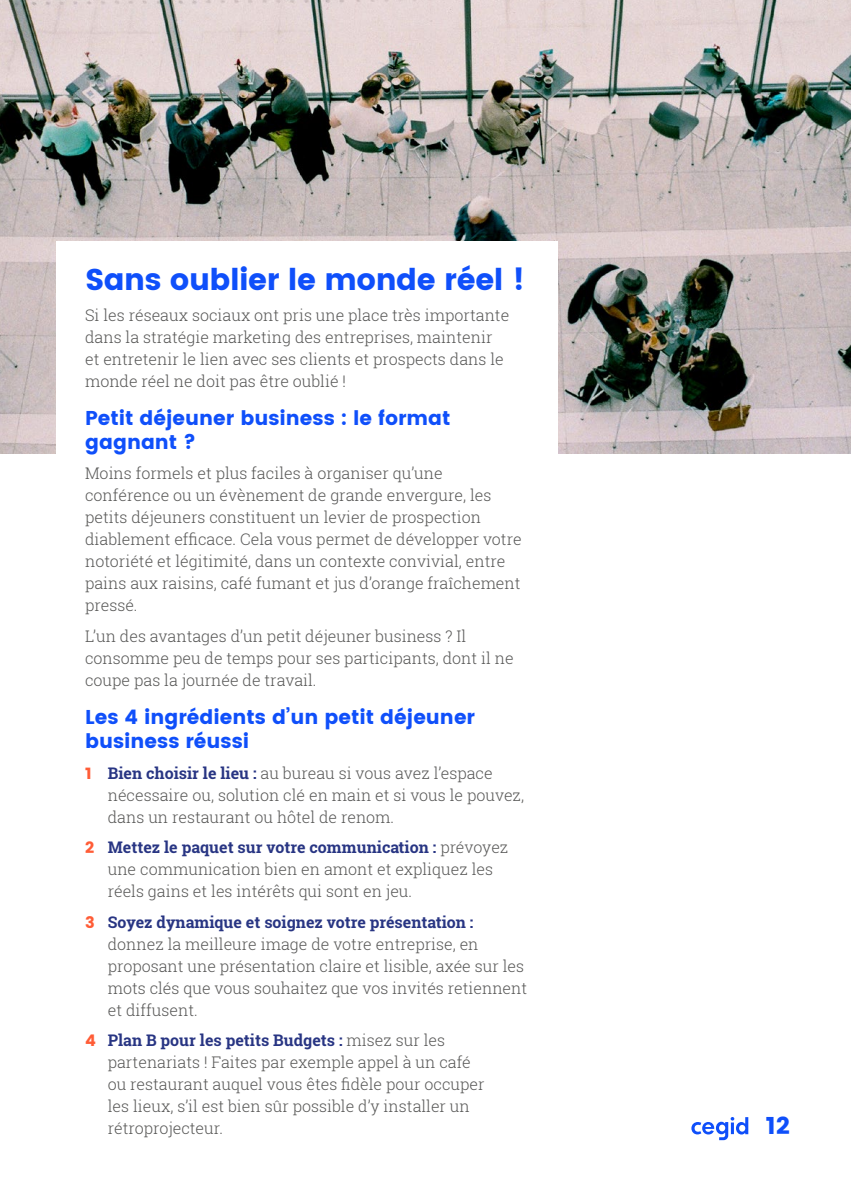
<style>
.page{position:relative;width:851px;height:1191px;background:#fff}
.page>*{position:absolute;margin:0;border:0;box-sizing:border-box;transform-origin:0 0}
.t1{font:30px "Poppins";letter-spacing:-.015em;color:#0f4ffa}
.t2{font:24px "Poppins";color:#0f4ffa}
.t3{font:20px/24px "Poppins";color:#0f4ffa}
.t4{font:300 16px/22px "Roboto Slab";color:#575756}
.s1{font-family:"Poppins";font-weight:400;color:#ff5c36}
.s2{font-weight:700;color:#283583}
</style>
<div class="page">
<img style="left:0;top:0;width:850px;height:454px">
<div style="left:57px;top:241px;width:500px;height:315px;background:#fff"></div>
<svg style="left:691px;top:1117px;width:57px;height:23px"></svg>
<h1 class="t1" style="left:85px;top:262px;width:441px">Sans oublier le monde réel !</h1>
<p class="t4" style="left:85px;top:303px;width:425px">Si les réseaux sociaux ont pris une place très importante dans la stratégie marketing des entreprises, maintenir et entretenir le lien avec ses clients et prospects dans le monde réel ne doit pas être oublié !</p>
<p class="t3" style="left:85px;top:406px;width:367px">Petit déjeuner business : le format gagnant ?</p>
<p class="t4" style="left:85px;top:462px;width:438px">Moins formels et plus faciles à organiser qu’une conférence ou un évènement de grande envergure, les petits déjeuners constituent un levier de prospection diablement efficace. Cela vous permet de développer votre notoriété et légitimité, dans un contexte convivial, entre pains aux raisins, café fumant et jus d’orange fraîchement pressé.</p>
<p class="t4" style="left:85px;top:624px;width:430px">L’un des avantages d’un petit déjeuner business ? Il consomme peu de temps pour ses participants, dont il ne coupe pas la journée de travail.</p>
<p class="t3" style="left:85px;top:705px;width:391px">Les 4 ingrédients d’un petit déjeuner business réussi</p>
<p class="t4" style="left:108px;top:761px;width:418px;text-indent:-23px"><span class="s1">1</span> <span class="s2">Bien choisir le lieu :</span> au bureau si vous avez l’espace nécessaire ou, solution clé en main et si vous le pouvez, dans un restaurant ou hôtel de renom.</p>
<p class="t4" style="left:108px;top:836px;width:402px;text-indent:-23px"><span class="s1">2</span> <span class="s2">Mettez le paquet sur votre communication :</span> prévoyez une communication bien en amont et expliquez les réels gains et les intérêts qui sont en jeu.</p>
<p class="t4" style="left:108px;top:910px;width:421px;text-indent:-23px"><span class="s1">3</span> <span class="s2">Soyez dynamique et soignez votre présentation : </span>donnez la meilleure image de votre entreprise, en proposant une présentation claire et lisible, axée sur les mots clés que vous souhaitez que vos invités retiennent et diffusent.</p>
<p class="t4" style="left:108px;top:1029px;width:378px;text-indent:-23px"><span class="s1">4</span> <span class="s2">Plan B pour les petits Budgets :</span> misez sur les partenariats ! Faites par exemple appel à un café ou restaurant auquel vous êtes fidèle pour occuper les lieux, s’il est bien sûr possible d’y installer un rétroprojecteur.</p>
<h2 class="t2" style="left:765px;top:1112px;width:25px">12</h2>
</div>
